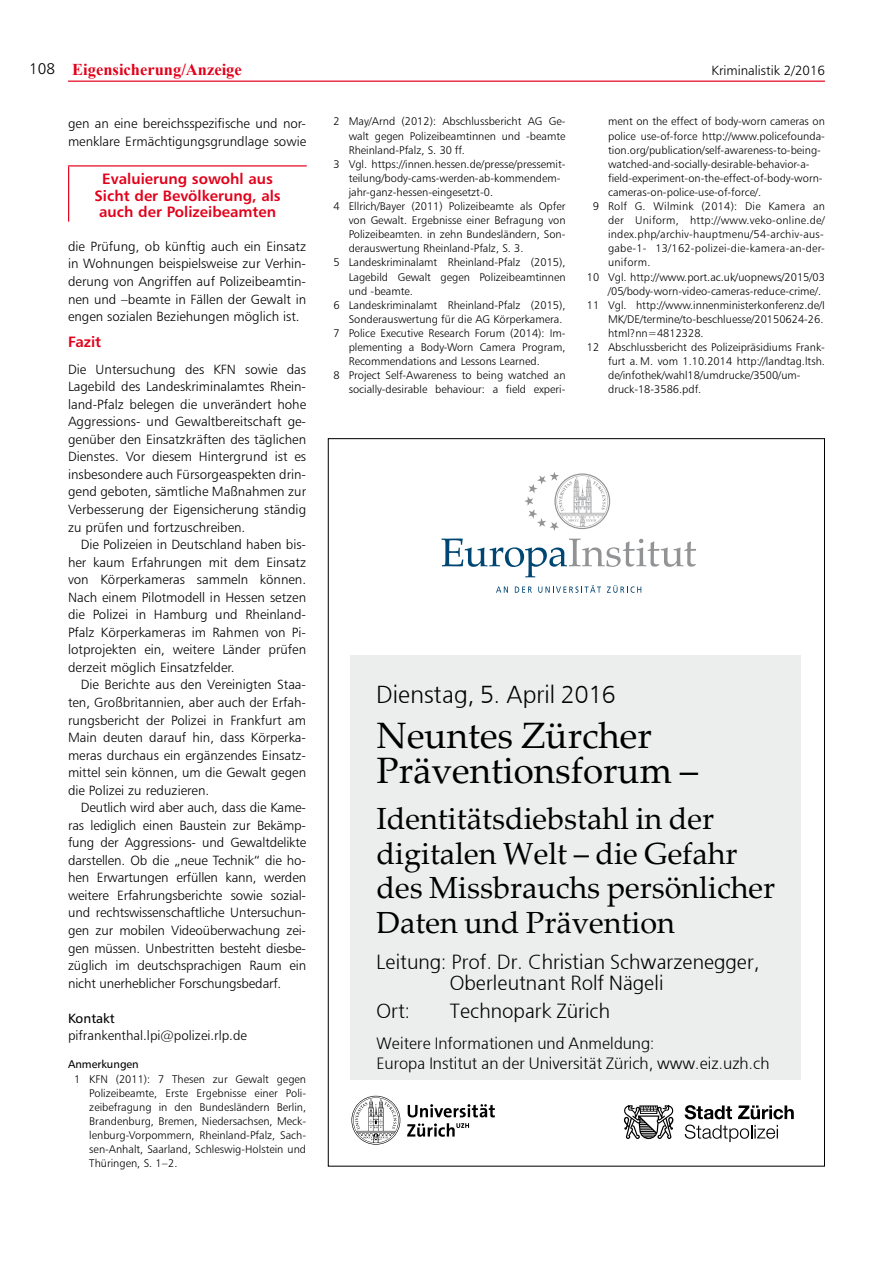
<style>
.page{position:relative;width:893px;height:1263px;background:#fff}
.page>*{position:absolute;margin:0;border:0;box-sizing:border-box;transform-origin:0 0}
.t1{font:36.75px/34.3px "Palatino Linotype";color:#000}
.t2{font:30.6px/34.7px "Palatino Linotype";color:#000}
.t3{font:300 24.45px "Frutiger 45";color:#000}
.t4{font:300 20.4px/20.4px "Frutiger 45";color:#000}
.t5{font:700 16.5px "Times New Roman";color:#e2001a}
.t6{font:300 16.35px/20.4px "Frutiger 45";color:#000}
.t7{font:15px/16.5px "Humanist 777 BT Bold B";color:#e2001a;text-align:center}
.t8{font:13.35px/17.5px "Humanist 777 BT Light B";color:#000;text-align:justify}
.t9{font:13.35px "Humanist 777 BT Roman B";color:#000}
.t10{font:11.1px/14.1px "Humanist 777 BT Light B";color:#000;text-align:justify}
.t11{font:11.1px "Humanist 777 BT Light B";letter-spacing:.02em;color:#000}
.t12{font:11.1px "Humanist 777 BT Roman B";color:#000}
.s1{font-family:"Humanist 777 BT Light B";font-weight:400;font-size:15.45px;color:#000}
</style>
<div class="page">
<hr style="left:68px;top:81px;width:757px;height:1px;background:#e2001a">
<hr style="left:68px;top:165px;width:239px;height:1px;background:#e2001a">
<hr style="left:68px;top:166px;width:1px;height:56px;background:#e2001a">
<div style="left:350px;top:655px;width:450px;height:425px;background:#eceded"></div>
<svg style="left:441px;top:538px;width:255px;height:39px"></svg>
<svg style="left:496px;top:586px;width:12px;height:7px"></svg>
<svg style="left:515px;top:586px;width:17px;height:7px"></svg>
<svg style="left:538px;top:585px;width:63px;height:8px"></svg>
<svg style="left:607px;top:585px;width:34px;height:8px"></svg>
<svg style="left:524px;top:472px;width:86px;height:59px"></svg>
<svg style="left:351px;top:1096px;width:144px;height:49px"></svg>
<svg style="left:685px;top:1105px;width:109px;height:37px"></svg>
<svg style="left:624px;top:1105px;width:50px;height:34px"></svg>
<h3 class="t5" style="left:29px;top:58px;width:214px"><span class="s1">108</span> Eigensicherung/Anzeige</h3>
<p class="t8" style="left:712px;top:61px;width:115px">Kriminalistik 2/2016</p>
<p class="t8" style="left:68px;top:114px;width:240px">gen an eine bereichsspezifische und nor‑ menklare Ermächtigungsgrundlage sowie</p>
<h3 class="t7" style="left:95px;top:171px;width:188px">Evaluierung sowohl aus<br>Sicht der Bevölkerung, als auch der Polizeibeamten</h3>
<p class="t8" style="left:68px;top:237px;width:240px">die Prüfung, ob künftig auch ein Einsatz in Wohnungen beispielsweise zur Verhin‑ derung von Angriffen auf Polizeibeamtin‑ nen und –beamte in Fällen der Gewalt in engen sozialen Beziehungen möglich ist.</p>
<h3 class="t7" style="left:68px;top:333px;width:35px">Fazit</h3>
<p class="t8" style="left:68px;top:360px;width:240px">Die Untersuchung des KFN sowie das Lagebild des Landeskriminalamtes Rhein‑ land-Pfalz belegen die unverändert hohe Aggressions‑ und Gewaltbereitschaft ge‑ genüber den Einsatzkräften des täglichen Dienstes. Vor diesem Hintergrund ist es insbesondere auch Fürsorgeaspekten drin&shy;gend geboten, sämtliche Maßnahmen zur Verbesserung der Eigensicherung ständig zu prüfen und fortzuschreiben.</p>
<p class="t8" style="left:68px;top:535px;width:240px;text-indent:13px">Die Polizeien in Deutschland haben bis‑ her kaum Erfahrungen mit dem Einsatz von Körperkameras sammeln können.<br>Nach einem Pilotmodell in Hessen setzen die Polizei in Hamburg und Rheinland-Pfalz Körperkameras im Rahmen von Pi‑ lotprojekten ein, weitere Länder prüfen derzeit möglich Einsatzfelder.</p>
<p class="t8" style="left:68px;top:676px;width:240px;text-indent:13px">Die Berichte aus den Vereinigten Staa‑ ten, Großbritannien, aber auch der Erfah‑ rungsbericht der Polizei in Frankfurt am Main deuten darauf hin, dass Körperka‑ meras durchaus ein ergänzendes Einsatz‑ mittel sein können, um die Gewalt gegen die Polizei zu reduzieren.</p>
<p class="t8" style="left:68px;top:799px;width:240px;text-indent:13px">Deutlich wird aber auch, dass die Kame‑ ras lediglich einen Baustein zur Bekämp‑ fung der Aggressions‑ und Gewaltdelikte darstellen. Ob die „neue Technik“ die ho‑ hen Erwartungen erfüllen kann, werden weitere Erfahrungsberichte sowie sozial‑ und rechtswissenschaftliche Untersuchun‑ gen zur mobilen Videoüberwachung zei‑ gen müssen. Unbestritten besteht diesbe‑ züglich im deutschsprachigen Raum ein nicht unerheblicher Forschungsbedarf.</p>
<p class="t9" style="left:68px;top:1010px;width:48px">Kontakt</p>
<p class="t8" style="left:68px;top:1027px;width:180px">pifrankenthal.lpi@polizei.rlp.de</p>
<p class="t12" style="left:68px;top:1058px;width:72px">Anmerkungen</p>
<p class="t10" style="left:89px;top:1071px;width:218px;text-indent:-15px">1 KFN (2011): 7 Thesen zur Gewalt gegen Polizeibeamte, Erste Ergebnisse einer Poli‑ zeibefragung in den Bundesländern Berlin, Brandenburg, Bremen, Niedersachsen, Meck‑ lenburg-Vorpommern, Rheinland-Pfalz, Sach‑ sen-Anhalt, Saarland, Schleswig-Holstein und Thüringen, S. 1–2.</p>
<p class="t10" style="left:608px;top:114px;width:218px">ment on the effect of body-worn cameras on</p>
<p class="t10" style="left:608px;top:128px;width:218px">police use-of-force http://www.policefounda‑</p>
<p class="t10" style="left:608px;top:143px;width:213px">tion.org/publication/self-awareness-to-being-</p>
<p class="t10" style="left:608px;top:157px;width:202px">watched-and-socially-desirable-behavior-a-</p>
<p class="t10" style="left:608px;top:171px;width:215px">field-experiment-on-the-effect-of-body-worn-</p>
<p class="t10" style="left:608px;top:185px;width:155px">cameras-on-police-use-of-force/.</p>
<p class="t11" style="left:593px;top:199px;width:233px">9 Rolf G. Wilmink (2014): Die Kamera an</p>
<p class="t11" style="left:608px;top:213px;width:218px">der Uniform, http://www.veko-online.de/</p>
<p class="t11" style="left:608px;top:228px;width:217px">index.php/archiv-hauptmenu/54-archiv-aus‑</p>
<p class="t11" style="left:608px;top:242px;width:217px">gabe-1- 13/162-polizei-die-kamera-an-der-</p>
<p class="t11" style="left:608px;top:256px;width:44px">uniform.</p>
<p class="t10" style="left:587px;top:269px;width:240px">10 Vgl. http://www.port.ac.uk/uopnews/2015/03</p>
<p class="t10" style="left:608px;top:284px;width:215px">/05/body-worn-video-cameras-reduce-crime/.</p>
<p class="t10" style="left:587px;top:298px;width:240px">11 Vgl. http://www.innenministerkonferenz.de/I</p>
<p class="t10" style="left:608px;top:312px;width:217px">MK/DE/termine/to-beschluesse/20150624-26.</p>
<p class="t10" style="left:608px;top:326px;width:97px">html?nn=4812328.</p>
<p class="t10" style="left:587px;top:340px;width:240px">12 Abschlussbericht des Polizeipräsidiums Frank‑</p>
<p class="t10" style="left:608px;top:354px;width:218px">furt a. M. vom 1.10.2014 http://landtag.ltsh.</p>
<p class="t10" style="left:608px;top:368px;width:194px">de/infothek/wahl18/umdrucke/3500/um‑</p>
<p class="t10" style="left:608px;top:382px;width:95px">druck-18-3586.pdf.</p>
<p class="t10" style="left:334px;top:114px;width:233px">2 May/Arnd (2012): Abschlussbericht AG Ge‑</p>
<p class="t10" style="left:349px;top:128px;width:218px">walt gegen Polizeibeamtinnen und ‑beamte</p>
<p class="t10" style="left:349px;top:143px;width:118px">Rheinland-Pfalz, S. 30 ff.</p>
<p class="t10" style="left:334px;top:157px;width:233px">3 Vgl. https://innen.hessen.de/presse/pressemit‑</p>
<p class="t10" style="left:349px;top:171px;width:212px">teilung/body-cams-werden-ab-kommendem-</p>
<p class="t10" style="left:349px;top:185px;width:146px">jahr-ganz-hessen-eingesetzt-0.</p>
<p class="t10" style="left:334px;top:199px;width:233px">4 Ellrich/Bayer (2011) Polizeibeamte als Opfer</p>
<p class="t10" style="left:349px;top:213px;width:218px">von Gewalt. Ergebnisse einer Befragung von</p>
<p class="t10" style="left:349px;top:227px;width:218px">Polizeibeamten. in zehn Bundesländern, Son‑</p>
<p class="t10" style="left:349px;top:241px;width:176px">derauswertung Rheinland-Pfalz, S. 3.</p>
<p class="t10" style="left:334px;top:255px;width:233px">5 Landeskriminalamt Rheinland-Pfalz (2015),</p>
<p class="t10" style="left:349px;top:269px;width:218px">Lagebild Gewalt gegen Polizeibeamtinnen</p>
<p class="t10" style="left:349px;top:284px;width:66px">und ‑beamte.</p>
<p class="t10" style="left:334px;top:298px;width:233px">6 Landeskriminalamt Rheinland-Pfalz (2015),</p>
<p class="t10" style="left:349px;top:312px;width:215px">Sonderauswertung für die AG Körperkamera.</p>
<p class="t10" style="left:334px;top:326px;width:233px">7 Police Executive Research Forum (2014): Im‑</p>
<p class="t10" style="left:349px;top:340px;width:218px">plementing a Body-Worn Camera Program,</p>
<p class="t10" style="left:349px;top:354px;width:193px">Recommendations and Lessons Learned.</p>
<p class="t10" style="left:334px;top:368px;width:233px">8 Project Self-Awareness to being watched an</p>
<p class="t10" style="left:349px;top:382px;width:218px">socially-desirable behaviour: a field experi‑</p>
<h3 class="t3" style="left:376px;top:680px;width:241px">Dienstag, 5. April 2016</h3>
<h1 class="t1" style="left:376px;top:717px;width:323px">Neuntes Zürcher<br>Präventionsforum –</h1>
<h2 class="t2" style="left:376px;top:800px;width:400px">Identitätsdiebstahl in der digitalen Welt – die Gefahr des Missbrauchs persönlicher<br>Daten und Prävention</h2>
<h3 class="t4" style="left:450px;top:952px;width:311px;text-indent:-73px">Leitung: Prof. Dr. Christian Schwarzenegger,<br>Oberleutnant Rolf Nägeli</h3>
<h3 class="t4" style="left:376px;top:1001px;width:35px">Ort:</h3>
<h3 class="t4" style="left:450px;top:1001px;width:162px">Technopark Zürich</h3>
<h3 class="t6" style="left:376px;top:1033px;width:395px">Weitere Informationen und Anmeldung:<br>Europa Institut an der Universität Zürich, www.eiz.uzh.ch</h3>
</div>
